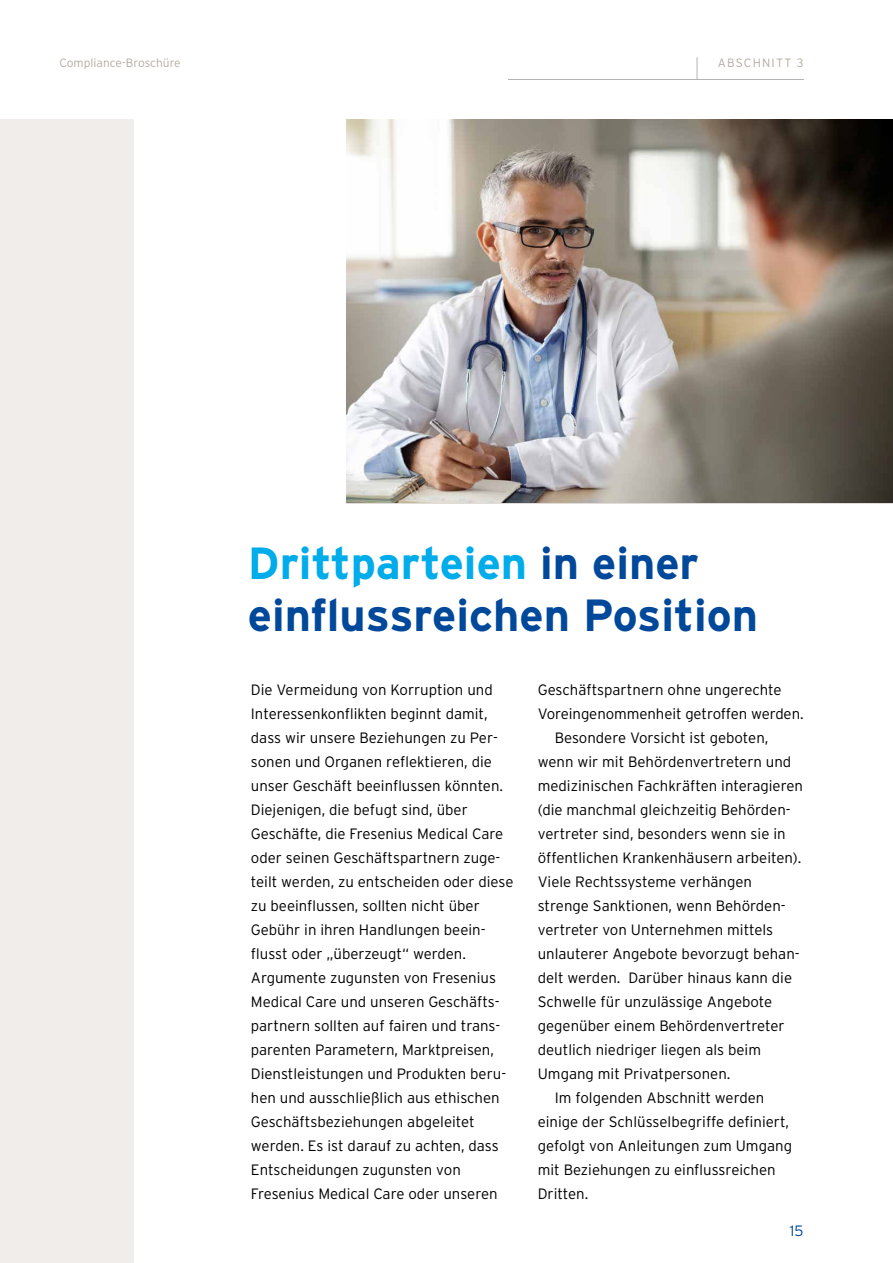
<style>
.page{position:relative;width:893px;height:1263px;background:#fff}
.page>*{position:absolute;margin:0;border:0;box-sizing:border-box;transform-origin:0 0}
.t1{font:700 45px/52.5px "Interstate";color:#00489a}
.t2{font:300 15px/24px "Interstate";color:#000}
.t3{font:300 15px "Interstate";color:#00489a}
.t4{font:300 12px "Interstate";color:#b5aba1}
.t5{font:300 12px "Interstate";letter-spacing:.1em;color:#b5aba1}
.s1{color:#00ace9}
</style>
<div class="page">
<div style="left:0;top:119px;width:134px;height:1144px;background:#f0edeb"></div>
<img style="left:346px;top:119px;width:547px;height:383px">
<svg style="left:697px;top:57px;width:1px;height:22px"></svg>
<hr style="left:508px;top:79px;width:296px;height:1px;background:#b3b2b2">
<p class="t4" style="left:60px;top:56px;width:123px">Compliance-Broschüre</p>
<p class="t5" style="left:718px;top:56px;width:88px">ABSCHNITT 3</p>
<h1 class="t1" style="left:248px;top:536px;width:512px"><span class="s1">Drittparteien</span> in einer einflussreichen Position</h1>
<p class="t2" style="left:251px;top:678px;width:264px">Die Vermeidung von Korruption und Interessenkonflikten beginnt damit, dass wir unsere Beziehungen zu Per&shy;sonen und Organen reflektieren, die unser Geschäft beeinflussen könnten.<br>Diejenigen, die befugt sind, über Geschäfte, die Fresenius Medical Care oder seinen Geschäftspartnern zuge&shy;teilt werden, zu entscheiden oder diese zu beeinflussen, sollten nicht über Gebühr in ihren Handlungen beein&shy;flusst oder „überzeugt“ werden.<br>Argumente zugunsten von Fresenius Medical Care und unseren Geschäfts&shy;partnern sollten auf fairen und trans&shy;parenten Parametern, Marktpreisen, Dienstleistungen und Produkten beru&shy;hen und ausschließlich aus ethischen Geschäftsbeziehungen abgeleitet werden. Es ist darauf zu achten, dass Entscheidungen zugunsten von Fresenius Medical Care oder unseren</p>
<p class="t2" style="left:538px;top:678px;width:245px">Geschäftspartnern ohne ungerechte</p>
<p class="t2" style="left:538px;top:702px;width:267px">Voreingenommenheit getroffen werden.</p>
<p class="t2" style="left:555px;top:726px;width:215px">Besondere Vorsicht ist geboten,</p>
<p class="t2" style="left:538px;top:750px;width:255px">wenn wir mit Behördenvertretern und</p>
<p class="t2" style="left:538px;top:774px;width:267px">medizinischen Fachkräften interagieren</p>
<p class="t2" style="left:538px;top:798px;width:254px">(die manchmal gleichzeitig Behörden-</p>
<p class="t2" style="left:538px;top:822px;width:249px">vertreter sind, besonders wenn sie in</p>
<p class="t2" style="left:538px;top:846px;width:265px">öffentlichen Krankenhäusern arbeiten).</p>
<p class="t2" style="left:538px;top:870px;width:216px">Viele Rechtssysteme verhängen</p>
<p class="t2" style="left:538px;top:894px;width:249px">strenge Sanktionen, wenn Behörden-</p>
<p class="t2" style="left:538px;top:918px;width:237px">vertreter von Unternehmen mittels</p>
<p class="t2" style="left:538px;top:942px;width:263px">unlauterer Angebote bevorzugt behan-</p>
<p class="t2" style="left:538px;top:966px;width:256px">delt werden. Darüber hinaus kann die</p>
<p class="t2" style="left:538px;top:990px;width:236px">Schwelle für unzulässige Angebote</p>
<p class="t2" style="left:538px;top:1014px;width:248px">gegenüber einem Behördenvertreter</p>
<p class="t2" style="left:538px;top:1038px;width:225px">deutlich niedriger liegen als beim</p>
<p class="t2" style="left:538px;top:1062px;width:194px">Umgang mit Privatpersonen.</p>
<p class="t2" style="left:555px;top:1086px;width:211px">Im folgenden Abschnitt werden</p>
<p class="t2" style="left:538px;top:1110px;width:253px">einige der Schlüsselbegriffe definiert,</p>
<p class="t2" style="left:538px;top:1134px;width:256px">gefolgt von Anleitungen zum Umgang</p>
<p class="t2" style="left:538px;top:1158px;width:239px">mit Beziehungen zu einflussreichen</p>
<p class="t2" style="left:538px;top:1182px;width:52px">Dritten.</p>
<p class="t3" style="left:790px;top:1222px;width:15px">15</p>
</div>
